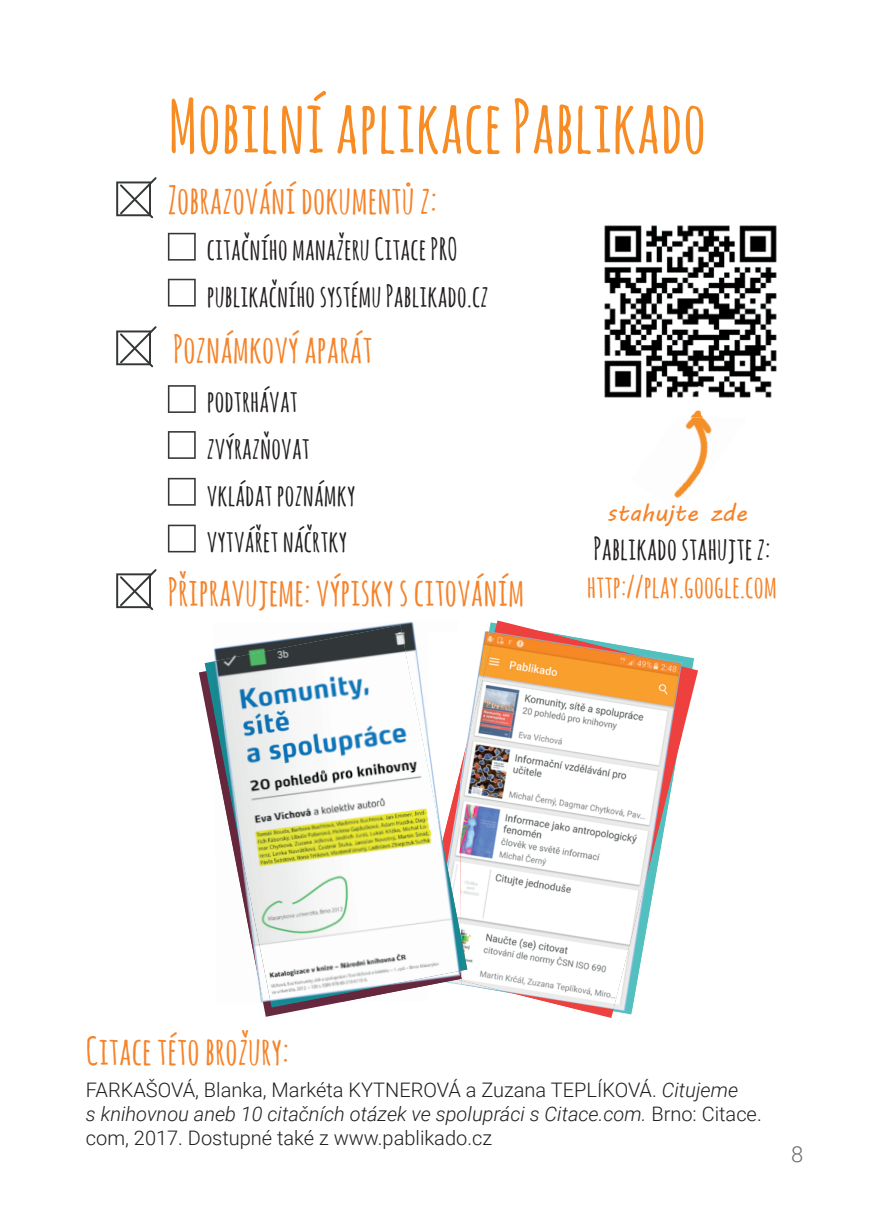
<style>
.page{position:relative;width:874px;height:1225px;background:#fff}
.page>*{position:absolute;margin:0;border:0;box-sizing:border-box;transform-origin:0 0}
.t1{font:700 72px "Amatic SC";color:#f68c23}
.t2{font:700 38px "Amatic SC";color:#f5832a}
.t3{font:700 31px "Amatic SC";color:#f5832a}
.t4{font:700 31px "Amatic SC";color:#231f20}
.t5{font:700 30px/46.8px "Amatic SC";color:#231f20}
.t6{font:24px "MV Boli";color:#f5832a}
.t7{font:300 22px "Roboto";color:#6a6e6f}
.t8{font:300 20px/24px "Roboto";color:#231f20}
.s1{font-style:italic}
</style>
<div class="page">
<img style="left:604px;top:225px;width:173px;height:173px">
<svg style="left:489px;top:620px;width:208px;height:398px"></svg>
<img style="left:467px;top:631px;width:214px;height:380px">
<svg style="left:204px;top:661px;width:263px;height:346px"></svg>
<img style="left:214px;top:625px;width:247px;height:377px">
<svg style="left:116px;top:177px;width:40px;height:41px"></svg>
<svg style="left:116px;top:326px;width:40px;height:41px"></svg>
<svg style="left:116px;top:569px;width:40px;height:41px"></svg>
<svg style="left:168px;top:233px;width:28px;height:28px"></svg>
<svg style="left:168px;top:279px;width:28px;height:27px"></svg>
<svg style="left:168px;top:385px;width:28px;height:28px"></svg>
<svg style="left:168px;top:431px;width:28px;height:28px"></svg>
<svg style="left:168px;top:478px;width:28px;height:28px"></svg>
<svg style="left:168px;top:524px;width:28px;height:28px"></svg>
<img style="left:674px;top:417px;width:38px;height:81px">
<img style="left:675px;top:386px;width:67px;height:31px">
<h1 class="t1" style="left:168px;top:75px;width:540px">Mobilní aplikace Pablikado</h1>
<h2 class="t2" style="left:168px;top:173px;width:270px">Zobrazování dokumentů z:</h2>
<h3 class="t5" style="left:207px;top:224px;width:283px">citačního manažeru Citace PRO publikačního systému Pablikado.cz</h3>
<h2 class="t2" style="left:173px;top:322px;width:201px">Poznámkový aparát</h2>
<h3 class="t5" style="left:207px;top:376px;width:150px">podtrhávat zvýrazňovat vkládat poznámky vytvářet náčrtky</h3>
<h2 class="t2" style="left:168px;top:565px;width:358px">Připravujeme: výpisky s citováním</h2>
<p class="t6" style="left:606px;top:496px;width:142px">stahujte zde</p>
<h3 class="t4" style="left:593px;top:527px;width:178px">Pablikado stahujte z:</h3>
<h3 class="t3" style="left:586px;top:564px;width:192px">http://play.google.com</h3>
<h2 class="t2" style="left:86px;top:1024px;width:204px">Citace této brožury:</h2>
<p class="t8" style="left:86px;top:1077px;width:677px">FARKAŠOVÁ, Blanka, Markéta KYTNEROVÁ a Zuzana TEPLÍKOVÁ. <span class="s1">Citujeme<br>s knihovnou aneb 10 citačních otázek ve spolupráci s Citace.com.</span> Brno: Citace. com, 2017. Dostupné také z www.pablikado.cz</p>
<p class="t7" style="left:790px;top:1139px;width:14px">8</p>
</div>
